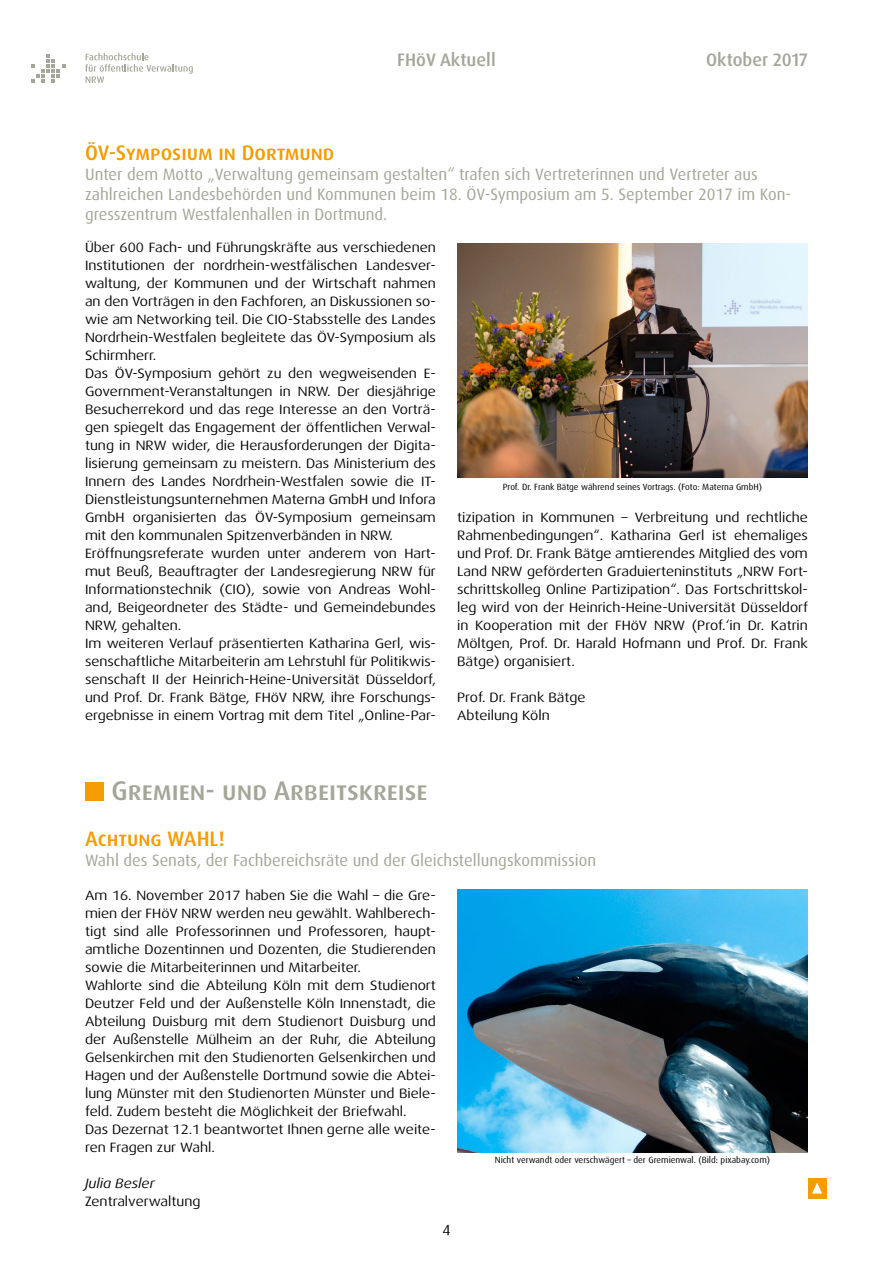
<style>
.page{position:relative;width:893px;height:1263px;background:#fff}
.page>*{position:absolute;margin:0;border:0;box-sizing:border-box;transform-origin:0 0}
.t1{font:500 27px "Dax OT";color:#a3a698}
.t2{font:500 21px "Dax OT";color:#f59c00}
.t3{font:500 18px "Dax OT";color:#a3a698}
.t4{font:16.5px/19.8px "Dax";color:#a3a698}
.t5{font:15px "Dax Regular Caps";color:#000}
.t6{font:13.5px/18px "Dax Wide";color:#000;text-align:justify}
.t7{font:italic 13.5px "Dax Wide";color:#000}
.t8{font:9px "Dax";color:#000}
</style>
<div class="page">
<div style="left:808px;top:1178px;width:18px;height:20px;background:#f59c00"></div>
<svg style="left:812px;top:1182px;width:10px;height:11px"></svg>
<svg style="left:31px;top:54px;width:34px;height:29px"></svg>
<svg style="left:85px;top:53px;width:108px;height:30px"></svg>
<img style="left:457px;top:243px;width:351px;height:234px">
<img style="left:457px;top:889px;width:351px;height:263px">
<div style="left:85px;top:782px;width:19px;height:18px;background:#f59c00"></div>
<h3 class="t3" style="left:397px;top:49px;width:100px">FHöV Aktuell</h3>
<h3 class="t3" style="left:706px;top:49px;width:103px">Oktober 2017</h3>
<p class="t2" style="left:85px;top:140px;width:251px">ÖV-Symposium in Dortmund</p>
<p class="t4" style="left:85px;top:165px;width:708px">Unter dem Motto „Verwaltung gemeinsam gestalten“ trafen sich Vertreterinnen und Vertreter aus zahlreichen Landesbehörden und Kommunen beim 18. ÖV-Symposium am 5. September 2017 im Kon&shy;gresszentrum Westfalenhallen in Dortmund.</p>
<p class="t6" style="left:85px;top:238px;width:352px">Über 600 Fach- und Führungskräfte aus verschiedenen Institutionen der nordrhein-westfälischen Landesver&shy;waltung, der Kommunen und der Wirtschaft nahmen an den Vorträgen in den Fachforen, an Diskussionen so&shy;wie am Networking teil. Die CIO-Stabsstelle des Landes Nordrhein-Westfalen begleitete das ÖV-Symposium als Schirmherr.</p>
<p class="t6" style="left:85px;top:364px;width:352px">Das ÖV-Symposium gehört zu den wegweisenden E-Government-Veranstaltungen in NRW. Der diesjährige Besucherrekord und das rege Interesse an den Vorträ&shy;gen spiegelt das Engagement der öffentlichen Verwal&shy;tung in NRW wider, die Herausforderungen der Digita&shy;lisierung gemeinsam zu meistern. Das Ministerium des Innern des Landes Nordrhein-Westfalen sowie die IT-Dienstleistungsunternehmen Materna GmbH und Infora GmbH organisierten das ÖV-Symposium gemeinsam mit den kommunalen Spitzenverbänden in NRW.</p>
<p class="t6" style="left:85px;top:544px;width:352px">Eröffnungsreferate wurden unter anderem von Hart&shy;mut Beuß, Beauftragter der Landesregierung NRW für Informationstechnik (CIO), sowie von Andreas Wohl&shy;and, Beigeordneter des Städte- und Gemeindebundes NRW, gehalten.</p>
<p class="t6" style="left:85px;top:634px;width:352px">Im weiteren Verlauf präsentierten Katharina Gerl, wis&shy;senschaftliche Mitarbeiterin am Lehrstuhl für Politikwis&shy;senschaft II der Heinrich-Heine-Universität Düsseldorf, und Prof. Dr. Frank Bätge, FHöV NRW, ihre Forschungs&shy;ergebnisse in einem Vortrag mit dem Titel „Online-Par-</p>
<p class="t8" style="left:503px;top:482px;width:261px">Prof. Dr. Frank Bätge während seines Vortrags. (Foto: Materna GmbH)</p>
<p class="t6" style="left:457px;top:508px;width:352px">tizipation in Kommunen – Verbreitung und rechtliche Rahmenbedingungen“. Katharina Gerl ist ehemaliges und Prof. Dr. Frank Bätge amtierendes Mitglied des vom Land NRW geförderten Graduierteninstituts „NRW Fort&shy;schrittskolleg Online Partizipation“. Das Fortschrittskol&shy;leg wird von der Heinrich-Heine-Universität Düsseldorf in Kooperation mit der FHöV NRW (Prof.‘in Dr. Katrin Möltgen, Prof. Dr. Harald Hofmann und Prof. Dr. Frank Bätge) organisiert.</p>
<p class="t6" style="left:457px;top:688px;width:130px">Prof. Dr. Frank Bätge</p>
<p class="t6" style="left:457px;top:706px;width:94px">Abteilung Köln</p>
<p class="t1" style="left:112px;top:774px;width:318px">Gremien- und Arbeitskreise</p>
<p class="t2" style="left:85px;top:825px;width:141px">Achtung WAHL!</p>
<p class="t4" style="left:85px;top:850px;width:513px">Wahl des Senats, der Fachbereichsräte und der Gleichstellungskommission</p>
<p class="t6" style="left:85px;top:886px;width:352px">Am 16. November 2017 haben Sie die Wahl – die Gre&shy;mien der FHöV NRW werden neu gewählt. Wahlberech&shy;tigt sind alle Professorinnen und Professoren, haupt&shy;amtliche Dozentinnen und Dozenten, die Studierenden sowie die Mitarbeiterinnen und Mitarbeiter.</p>
<p class="t6" style="left:85px;top:976px;width:352px">Wahlorte sind die Abteilung Köln mit dem Studienort Deutzer Feld und der Außenstelle Köln Innenstadt, die Abteilung Duisburg mit dem Studienort Duisburg und der Außenstelle Mülheim an der Ruhr, die Abteilung Gelsenkirchen mit den Studienorten Gelsenkirchen und Hagen und der Außenstelle Dortmund sowie die Abtei&shy;lung Münster mit den Studienorten Münster und Biele&shy;feld. Zudem besteht die Möglichkeit der Briefwahl.</p>
<p class="t6" style="left:85px;top:1120px;width:352px">Das Dezernat 12.1 beantwortet Ihnen gerne alle weite&shy;ren Fragen zur Wahl.</p>
<p class="t7" style="left:85px;top:1176px;width:71px">Julia Besler</p>
<p class="t6" style="left:85px;top:1192px;width:117px">Zentralverwaltung</p>
<p class="t5" style="left:442px;top:1219px;width:10px">4</p>
<p class="t8" style="left:495px;top:1155px;width:277px">Nicht verwandt oder verschwägert – der Gremienwal. (Bild: pixabay.com)</p>
</div>
